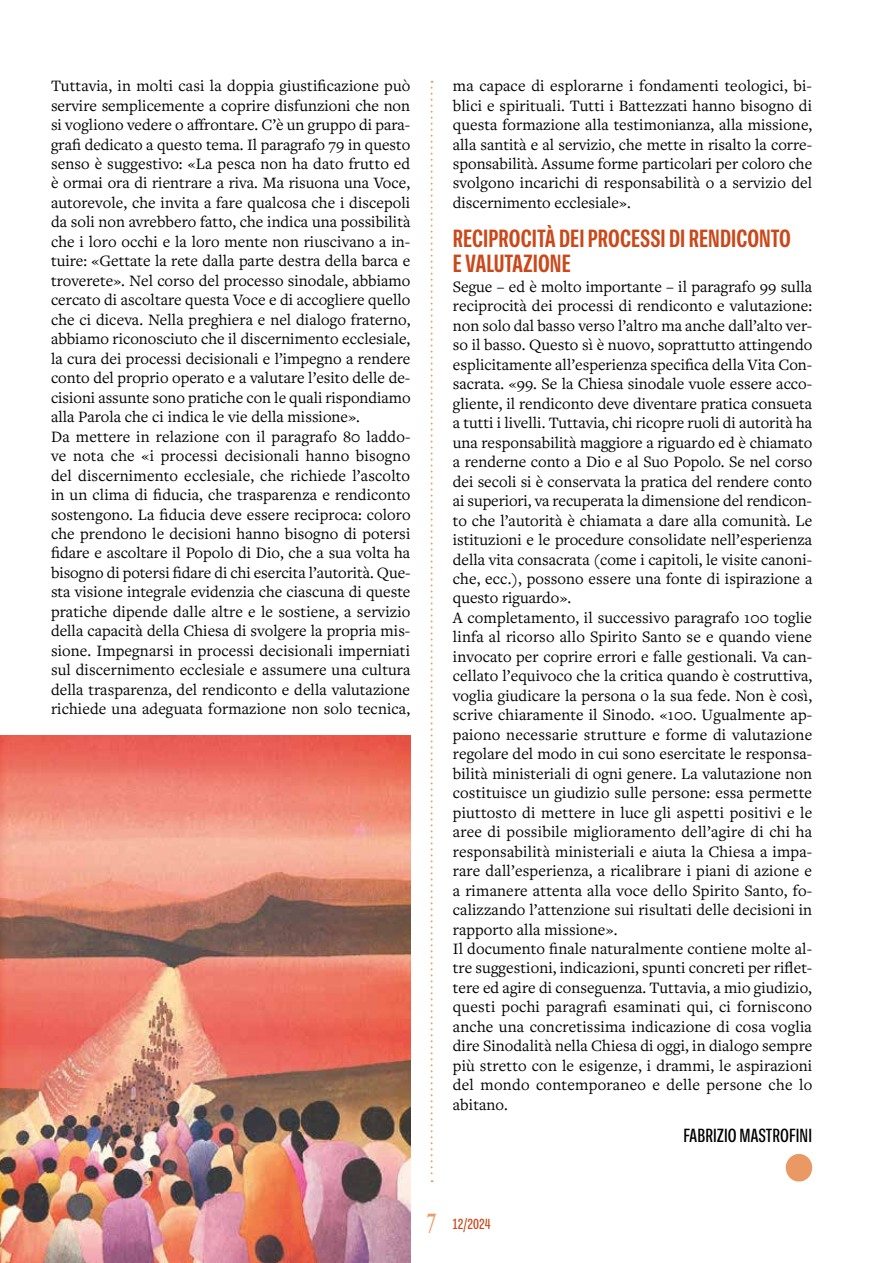
<style>
.page{position:relative;width:893px;height:1263px;background:#fff}
.page>*{position:absolute;margin:0;border:0;box-sizing:border-box;transform-origin:0 0}
.t1{font:700 condensed 25.5px/25.5px "Ballinger X";color:#ca481a}
.t2{font:500 condensed 19.5px "Ballinger X";color:#000}
.t3{font:16.5px/19.5px "Freight Text Pro";letter-spacing:.005em;color:#000}
</style>
<div class="page">
<svg style="left:431px;top:81px;width:2px;height:1101px"></svg>
<div style="left:786px;top:1154px;width:26px;height:27px;background:#ea9965;border-radius:50%"></div>
<img style="left:0;top:736px;width:410px;height:527px">
<p class="t3" style="left:51px;top:75px;width:361px">Tuttavia, in molti casi la doppia giustificazione può servire semplicemente a coprire disfunzioni che non si vogliono vedere o affrontare. C’è un gruppo di para&shy;grafi dedicato a questo tema. Il paragrafo 79 in questo senso è suggestivo: «La pesca non ha dato frutto ed è ormai ora di rientrare a riva. Ma risuona una Voce, autorevole, che invita a fare qualcosa che i discepoli da soli non avrebbero fatto, che indica una possibilità che i loro occhi e la loro mente non riuscivano a in&shy;tuire: «Gettate la rete dalla parte destra della barca e troverete». Nel corso del processo sinodale, abbiamo cercato di ascoltare questa Voce e di accogliere quello che ci diceva. Nella preghiera e nel dialogo fraterno, abbiamo riconosciuto che il discernimento ecclesiale, la cura dei processi decisionali e l’impegno a rendere conto del proprio operato e a valutare l’esito delle de&shy;cisioni assunte sono pratiche con le quali rispondiamo alla Parola che ci indica le vie della missione».<br>Da mettere in relazione con il paragrafo 80 laddo&shy;ve nota che «i processi decisionali hanno bisogno del discernimento ecclesiale, che richiede l’ascolto in un clima di fiducia, che trasparenza e rendiconto sostengono. La fiducia deve essere reciproca: coloro che prendono le decisioni hanno bisogno di potersi fidare e ascoltare il Popolo di Dio, che a sua volta ha bisogno di potersi fidare di chi esercita l’autorità. Que&shy;sta visione integrale evidenzia che ciascuna di queste pratiche dipende dalle altre e le sostiene, a servizio della capacità della Chiesa di svolgere la propria mis&shy;sione. Impegnarsi in processi decisionali imperniati sul discernimento ecclesiale e assumere una cultura della trasparenza, del rendiconto e della valutazione richiede una adeguata formazione non solo tecnica,</p>
<p class="t3" style="left:453px;top:75px;width:361px;text-align:justify">ma capace di esplorarne i fondamenti teologici, bi&shy;blici e spirituali. Tutti i Battezzati hanno bisogno di questa formazione alla testimonianza, alla missione, alla santità e al servizio, che mette in risalto la corre&shy;sponsabilità. Assume forme particolari per coloro che svolgono incarichi di responsabilità o a servizio del discernimento ecclesiale».</p>
<h1 class="t1" style="left:453px;top:226px;width:339px">RECIPROCITÀ DEI PROCESSI DI RENDICONTO<br>E VALUTAZIONE</h1>
<p class="t3" style="left:453px;top:276px;width:361px">Segue – ed è molto importante – il paragrafo 99 sulla reciprocità dei processi di rendiconto e valutazione: non solo dal basso verso l’altro ma anche dall’alto ver&shy;so il basso. Questo sì è nuovo, soprattutto attingendo esplicitamente all’esperienza specifica della Vita Con&shy;sacrata. «99. Se la Chiesa sinodale vuole essere acco&shy;gliente, il rendiconto deve diventare pratica consueta a tutti i livelli. Tuttavia, chi ricopre ruoli di autorità ha una responsabilità maggiore a riguardo ed è chiamato a renderne conto a Dio e al Suo Popolo. Se nel corso dei secoli si è conservata la pratica del rendere conto ai superiori, va recuperata la dimensione del rendicon&shy;to che l’autorità è chiamata a dare alla comunità. Le istituzioni e le procedure consolidate nell’esperienza della vita consacrata (come i capitoli, le visite canoni&shy;che, ecc.), possono essere una fonte di ispirazione a questo riguardo».<br>A completamento, il successivo paragrafo 100 toglie linfa al ricorso allo Spirito Santo se e quando viene invocato per coprire errori e falle gestionali. Va can&shy;cellato l’equivoco che la critica quando è costruttiva, voglia giudicare la persona o la sua fede. Non è così, scrive chiaramente il Sinodo. «100. Ugualmente ap&shy;paiono necessarie strutture e forme di valutazione regolare del modo in cui sono esercitate le responsa&shy;bilità ministeriali di ogni genere. La valutazione non costituisce un giudizio sulle persone: essa permette piuttosto di mettere in luce gli aspetti positivi e le aree di possibile miglioramento dell’agire di chi ha responsabilità ministeriali e aiuta la Chiesa a impa&shy;rare dall’esperienza, a ricalibrare i piani di azione e a rimanere attenta alla voce dello Spirito Santo, fo&shy;calizzando l’attenzione sui risultati delle decisioni in rapporto alla missione».<br>Il documento finale naturalmente contiene molte al&shy;tre suggestioni, indicazioni, spunti concreti per riflet&shy;tere ed agire di conseguenza. Tuttavia, a mio giudizio, questi pochi paragrafi esaminati qui, ci forniscono anche una concretissima indicazione di cosa voglia dire Sinodalità nella Chiesa di oggi, in dialogo sempre più stretto con le esigenze, i drammi, le aspirazioni del mondo contemporaneo e delle persone che lo abitano.</p>
<p class="t2" style="left:683px;top:1125px;width:130px">FABRIZIO MASTROFINI</p>
</div>
